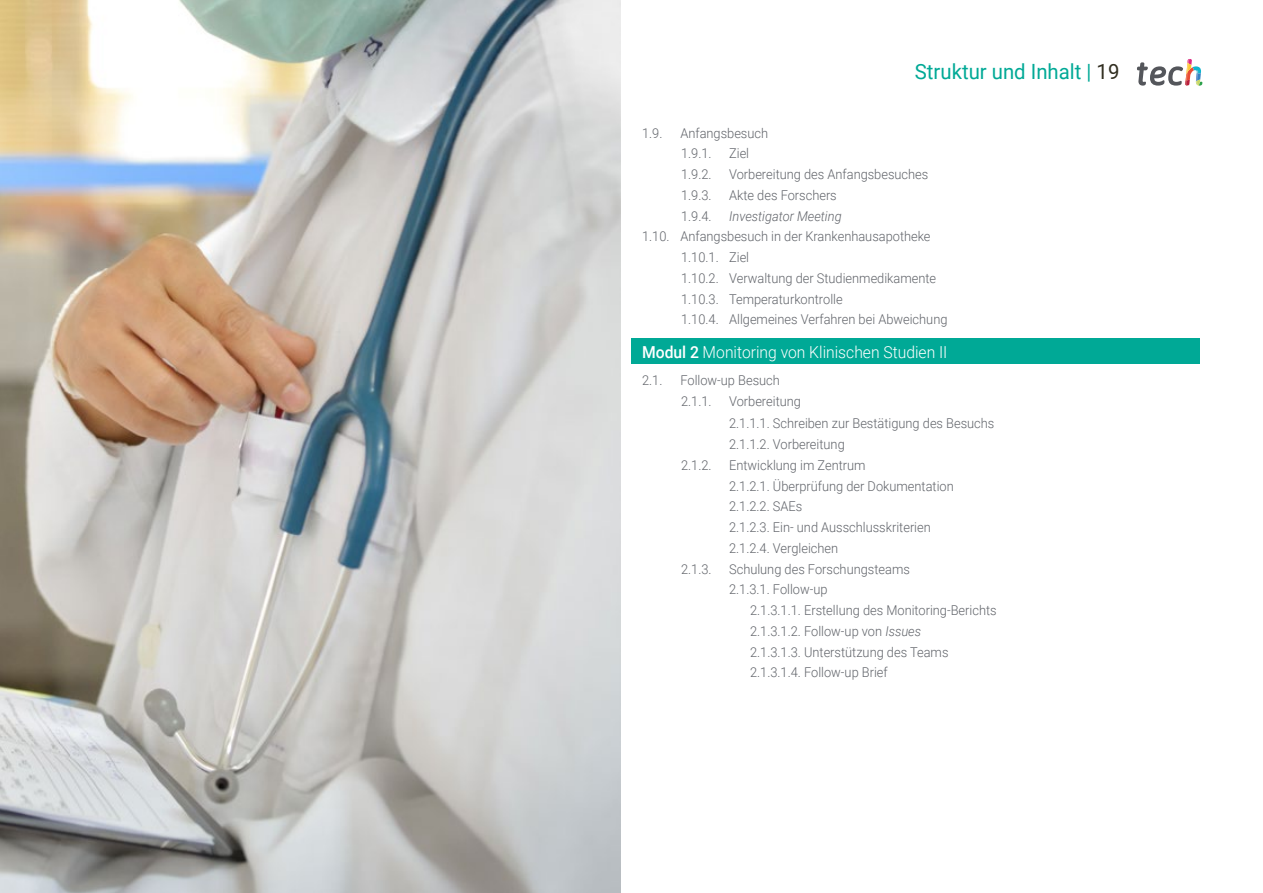
<style>
.page{position:relative;width:1263px;height:893px;background:#fff}
.page>*{position:absolute;margin:0;border:0;box-sizing:border-box;transform-origin:0 0}
.t1{font:21px "Roboto";color:#00a996}
.t2{font:300 16.5px "Roboto";color:#fff;scale:.95 1}
.t3{font:300 13.5px/20.7px "Roboto";color:#61646a;scale:.95 1}
.t4{font:italic 300 13.5px "Roboto";color:#61646a;scale:.95 1}
.s1{color:#312e20}
.s2{font-weight:500}
.s3{font-style:italic}
</style>
<div class="page">
<img style="left:0;top:0;width:621px;height:893px">
<svg style="left:1137px;top:59px;width:65px;height:27px"></svg>
<div style="left:631px;top:339px;width:568px;height:25px;background:#00a996"></div>
<p class="t3" style="left:642px;top:122px;width:23px">1.9.</p>
<p class="t3" style="left:680px;top:122px;width:94px">Anfangsbesuch<br>1.9.1.</p>
<p class="t3" style="left:729px;top:143px;width:23px">Ziel</p>
<h1 class="t1" style="left:915px;top:57px;width:206px">Struktur und Inhalt | <span class="s1">19</span></h1>
<p class="t3" style="left:681px;top:164px;width:34px">1.9.2.</p>
<p class="t3" style="left:729px;top:164px;width:211px">Vorbereitung des Anfangsbesuches</p>
<p class="t3" style="left:681px;top:184px;width:34px">1.9.3.</p>
<p class="t3" style="left:729px;top:184px;width:115px">Akte des Forschers</p>
<p class="t3" style="left:681px;top:205px;width:34px">1.9.4.</p>
<p class="t4" style="left:729px;top:206px;width:120px">Investigator Meeting</p>
<p class="t3" style="left:681px;top:226px;width:282px;text-indent:-39px">1.10. Anfangsbesuch in der Krankenhausapotheke 1.10.1. Ziel<br>1.10.2. Verwaltung der Studienmedikamente 1.10.3. Temperaturkontrolle<br>1.10.4. Allgemeines Verfahren bei Abweichung</p>
<p class="t2" style="left:642px;top:340px;width:323px"><span class="s2">Modul 2</span> Monitoring von Klinischen Studien II</p>
<p class="t3" style="left:642px;top:369px;width:23px">2.1.</p>
<p class="t3" style="left:680px;top:369px;width:106px">Follow-up Besuch<br>2.1.1.</p>
<p class="t3" style="left:729px;top:389px;width:281px;line-height:23px">Vorbereitung<br>2.1.1.1. Schreiben zur Bestätigung des Besuchs</p>
<p class="t3" style="left:729px;top:433px;width:123px">2.1.1.2. Vorbereitung</p>
<p class="t3" style="left:681px;top:454px;width:34px">2.1.2.</p>
<p class="t3" style="left:729px;top:454px;width:238px">Entwicklung im Zentrum<br>2.1.2.1. Überprüfung der Dokumentation<br>2.1.2.2. SAEs<br>2.1.2.3. Ein- und Ausschlusskriterien<br>2.1.2.4. Vergleichen</p>
<p class="t3" style="left:681px;top:558px;width:34px">2.1.3.</p>
<p class="t3" style="left:729px;top:558px;width:192px">Schulung des Forschungsteams<br>2.1.3.1. Follow-up</p>
<p class="t3" style="left:750px;top:599px;width:261px">2.1.3.1.1. Erstellung des Monitoring-Berichts 2.1.3.1.2. Follow-up von <span class="s3">Issues<br></span>2.1.3.1.3. Unterstützung des Teams 2.1.3.1.4. Follow-up Brief</p>
</div>
